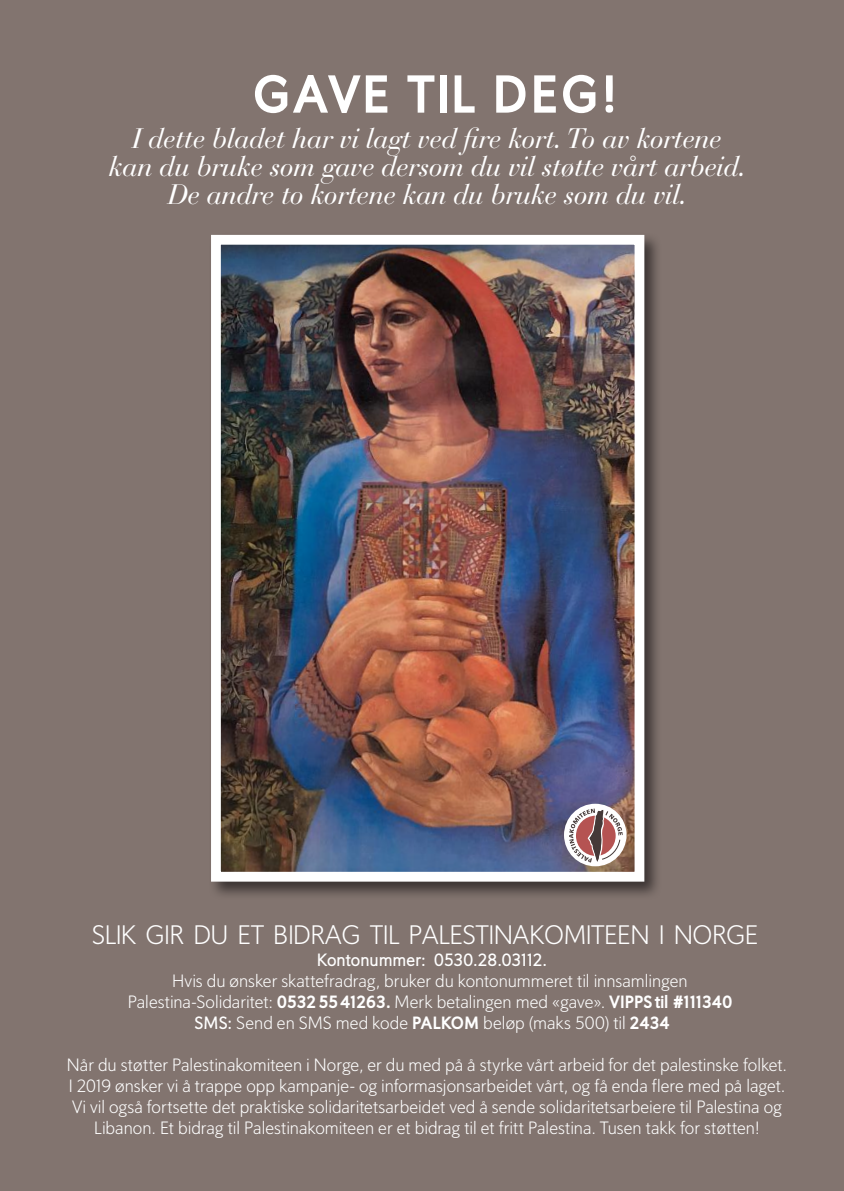
<style>
.page{position:relative;width:844px;height:1191px;background:#fff}
.page>*{position:absolute;margin:0;border:0;box-sizing:border-box;transform-origin:0 0}
.t1{font:900 52.5px "Oslo";letter-spacing:.05em;color:#fff}
.t2{font:italic 28px/28px "Bauer Bodoni Std";letter-spacing:-.02em;color:#fff;text-align:center}
.t3{font:300 26.25px "Oslo";letter-spacing:-.02em;color:#fff}
.t4{font:300 17.5px/21px "Oslo";color:#fff;text-align:center}
.t5{font:700 17.5px "Oslo";color:#fff}
.s1{font-weight:900}
.s2{font-weight:700}
</style>
<div class="page">
<div style="left:0;top:0;width:843px;height:1191px;background:#82746f"></div>
<div style="left:208px;top:232px;width:454px;height:668px;background:#241f1f;opacity:.75"></div>
<img style="left:222px;top:246px;width:411px;height:624px">
<div style="left:564px;top:803px;width:62px;height:63px;background:#fff;border-radius:50%"></div>
<svg style="left:569px;top:807px;width:53px;height:57px"></svg>
<div style="left:211px;top:235px;width:433px;height:646px;border:10px solid #fff"></div>
<h1 class="t1" style="left:252px;top:66px;width:365px">GAVE TIL DEG!</h1>
<h2 class="t2" style="left:109px;top:125px;width:639px">I dette bladet har vi lagt ved fire kort. To av kortene kan du bruke som gave dersom du vil støtte vårt arbeid.<br>De andre to kortene kan du bruke som du vil.</h2>
<h3 class="t3" style="left:92px;top:920px;width:668px">SLIK GIR DU ET BIDRAG TIL PALESTINAKOMITEEN I NORGE</h3>
<p class="t5" style="left:317px;top:950px;width:232px">Kontonummer: 0530.28.03112.</p>
<p class="t4" style="left:128px;top:971px;width:605px">Hvis du ønsker skattefradrag, bruker du kontonummeret til innsamlingen<br>Palestina-Solidaritet: <span class="s1">0532 55 41263.</span> Merk betalingen med «gave». <span class="s1">VIPPS til #111340<br></span><span class="s2">SMS:</span> Send en SMS med kode <span class="s1">PALKOM</span> beløp (maks 500) til <span class="s1">2434</span></p>
<p class="t4" style="left:67px;top:1055px;width:721px">Når du støtter Palestinakomiteen i Norge, er du med på å styrke vårt arbeid for det palestinske folket.<br>I 2019 ønsker vi å trappe opp kampanje- og informasjonsarbeidet vårt, og få enda flere med på laget.<br>Vi vil også fortsette det praktiske solidaritetsarbeidet ved å sende solidaritetsarbeiere til Palestina og Libanon. Et bidrag til Palestinakomiteen er et bidrag til et fritt Palestina. Tusen takk for støtten!</p>
</div>
